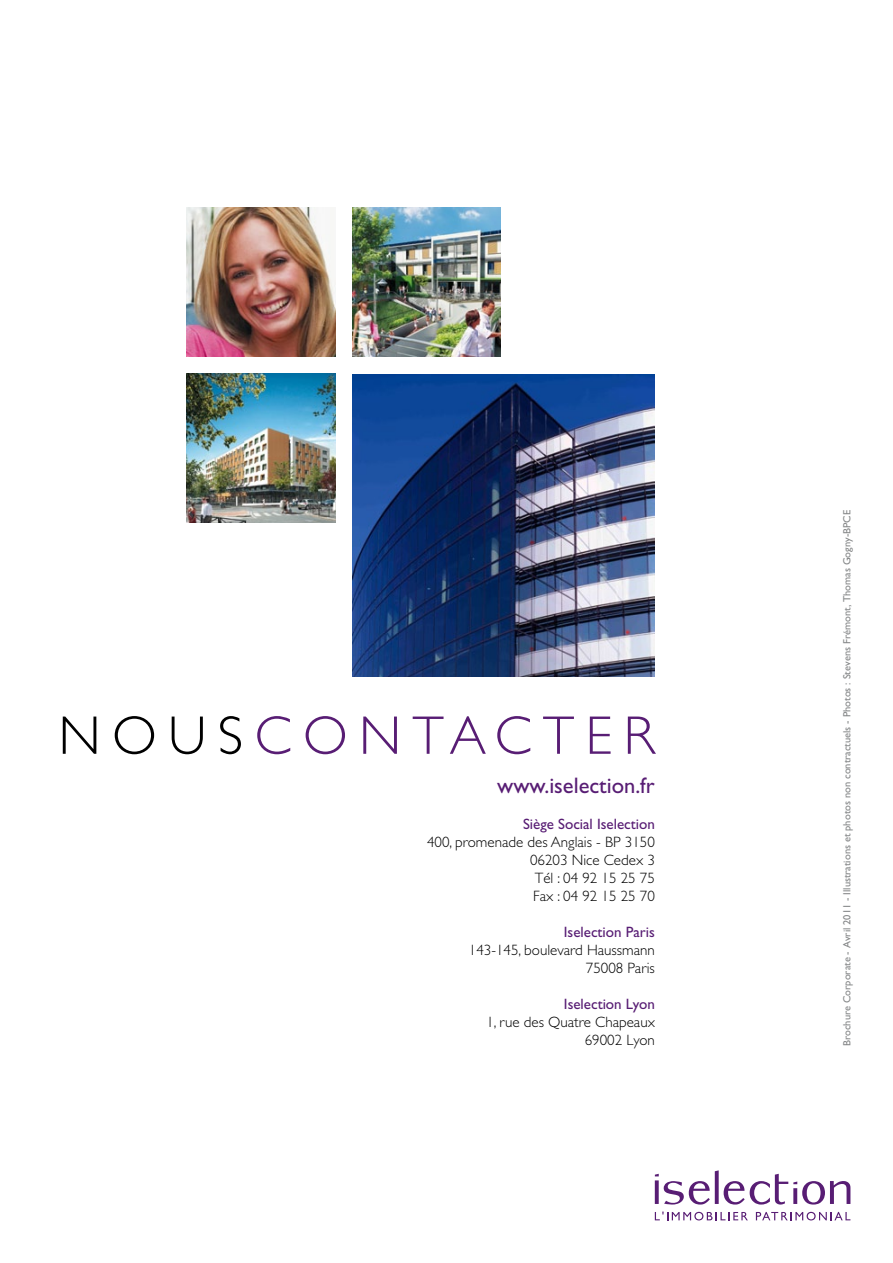
<style>
.page{position:relative;width:893px;height:1263px;background:#fff}
.page>*{position:absolute;margin:0;border:0;box-sizing:border-box;transform-origin:0 0}
.t1{font:300 54.6px "Gill Sans";letter-spacing:.205em;color:#581d74}
.t2{font:22.5px "Gill Sans";color:#581d74}
.t3{font:300 15px/18px "Gill Sans";color:#000;text-align:right}
.t4{font:15px "Gill Sans";color:#581d74}
.t5{font:10.5px "Gill Sans";color:#848687}
.s1{color:#000}
</style>
<div class="page">
<img style="left:353px;top:374px;width:302px;height:302px">
<img style="left:186px;top:373px;width:149px;height:149px">
<img style="left:186px;top:208px;width:149px;height:148px">
<img style="left:352px;top:208px;width:149px;height:148px">
<svg style="left:655px;top:1211px;width:93px;height:9px"></svg>
<svg style="left:756px;top:1212px;width:94px;height:8px"></svg>
<svg style="left:655px;top:1170px;width:195px;height:34px"></svg>
<h1 class="t1" style="left:59px;top:705px;width:598px"><span class="s1">NOUS</span>CONTACTER</h1>
<h2 class="t2" style="left:497px;top:773px;width:159px">www.iselection.fr</h2>
<p class="t4" style="left:523px;top:816px;width:133px">Siège Social Iselection</p>
<p class="t3" style="left:427px;top:833px;width:229px">400, promenade des Anglais - BP 3150<br>06203 Nice Cedex 3<br>Tél : 04 92 15 25 75<br>Fax : 04 92 15 25 70</p>
<p class="t4" style="left:564px;top:924px;width:93px">Iselection Paris</p>
<p class="t3" style="left:469px;top:941px;width:187px">143-145, boulevard Haussmann<br>75008 Paris</p>
<p class="t4" style="left:564px;top:996px;width:92px">Iselection Lyon</p>
<p class="t3" style="left:486px;top:1013px;width:170px">1, rue des Quatre Chapeaux<br>69002 Lyon</p>
<p class="t5" style="left:841px;top:1046px;width:537px;rotate:-90deg">Brochure Corporate - Avril 2011 - Illustrations et photos non contractuels - Photos : Stevens Frémont, Thomas Gogny-BPCE</p>
</div>
